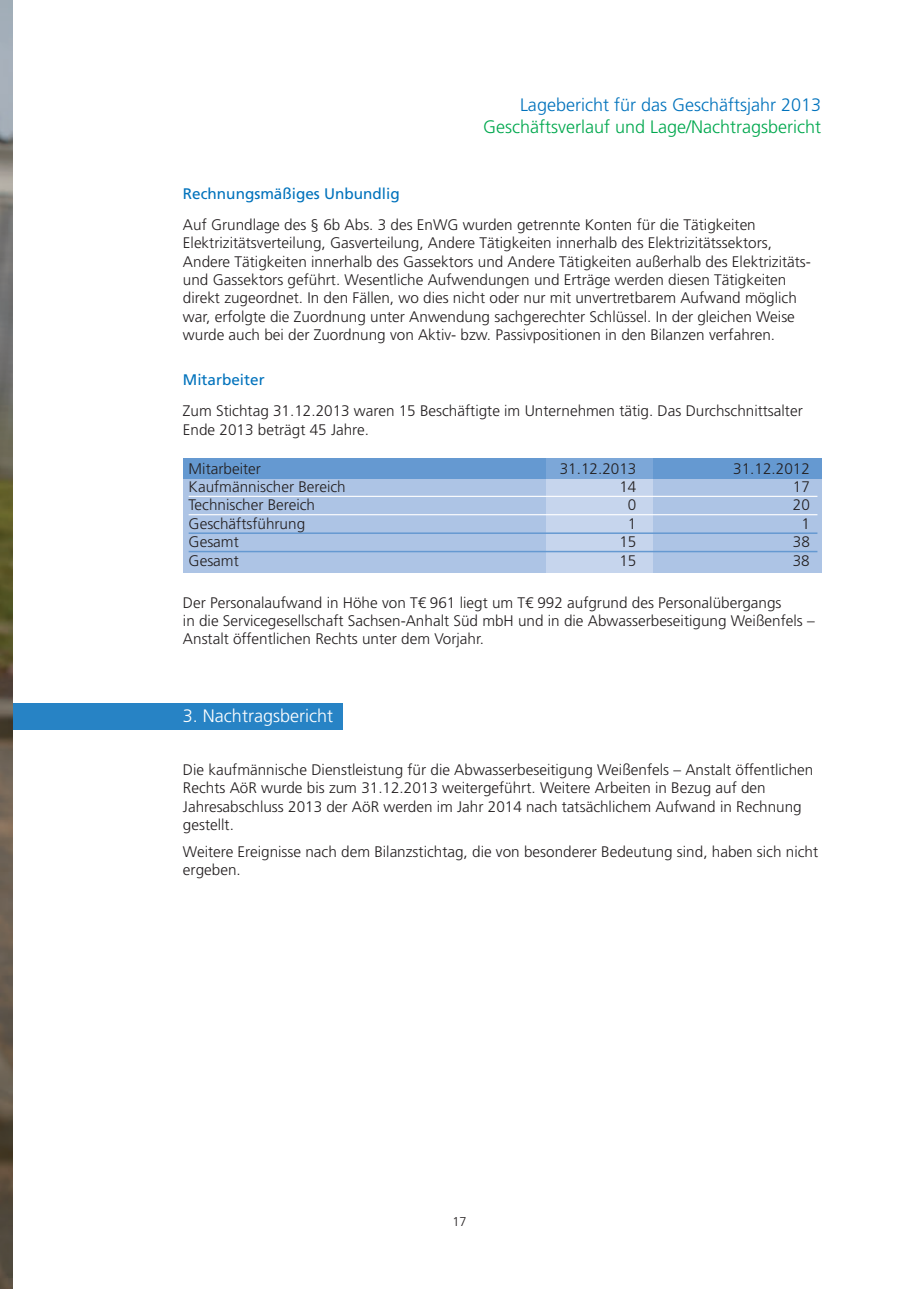
<style>
.page{position:relative;width:919px;height:1289px;background:#fff}
.page>*{position:absolute;margin:0;border:0;box-sizing:border-box;transform-origin:0 0}
.t1{font:300 18px "Frutiger";color:#00a84e}
.t2{font:300 18px "Frutiger";color:#0072bc}
.t3{font:300 18px "Frutiger";color:#fff}
.t4{font:300 15.3px/18.3px "Frutiger";color:#231f20}
.t5{font:15.3px "Frutiger";color:#0072bc}
.t6{font:300 12.75px "Frutiger";color:#231f20}
.s1{font-family:"Sparkasse Lt";font-weight:400}
</style>
<div class="page">
<div style="left:183px;top:458px;width:638px;height:114px;background:#adc4e5"></div>
<div style="left:546px;top:458px;width:106px;height:114px;background:#c6d5ed"></div>
<div style="left:183px;top:458px;width:638px;height:20px;background:#6599d1"></div>
<div style="left:546px;top:458px;width:106px;height:20px;background:#7ca7d8"></div>
<img style="left:0;top:0;width:13px;height:1288px">
<hr style="left:189px;top:496px;width:628px;height:1px;background:#fff">
<hr style="left:189px;top:514px;width:628px;height:1px;background:#fff">
<hr style="left:189px;top:532px;width:628px;height:2px;background:#6599d1">
<hr style="left:189px;top:551px;width:628px;height:1px;background:#6599d1">
<div style="left:13px;top:703px;width:329px;height:27px;background:#2783c5"></div>
<p class="t2" style="left:520px;top:98px;width:303px">Lagebericht für das Geschäftsjahr 2013</p>
<p class="t1" style="left:483px;top:119px;width:340px">Geschäftsverlauf und Lage/Nachtragsbericht</p>
<p class="t5" style="left:183px;top:187px;width:218px">Rechnungsmäßiges Unbundlig</p>
<p class="t4" style="left:183px;top:216px;width:629px">Auf Grundlage des § 6b Abs. 3 des EnWG wurden getrennte Konten für die Tätigkeiten Elektrizitätsverteilung, Gasverteilung, Andere Tätigkeiten innerhalb des Elektrizitätssektors, Andere Tätigkeiten innerhalb des Gassektors und Andere Tätigkeiten außerhalb des Elektrizitäts&shy;und Gassektors geführt. Wesentliche Aufwendungen und Erträge werden diesen Tätigkeiten direkt zugeordnet. In den Fällen, wo dies nicht oder nur mit unvertretbarem Aufwand möglich war, erfolgte die Zuordnung unter Anwendung sachgerechter Schlüssel. In der gleichen Weise wurde auch bei der Zuordnung von Aktiv- bzw. Passivpositionen in den Bilanzen verfahren.</p>
<p class="t5" style="left:183px;top:374px;width:83px">Mitarbeiter</p>
<p class="t4" style="left:183px;top:403px;width:621px">Zum Stichtag 31.12.2013 waren 15 Beschäftigte im Unternehmen tätig. Das Durchschnittsalter<br>Ende 2013 beträgt 45 Jahre.</p>
<p class="t4" style="left:189px;top:460px;width:74px">Mitarbeiter</p>
<p class="t4" style="left:559px;top:460px;width:78px">31.12.2013</p>
<p class="t4" style="left:733px;top:460px;width:78px">31.12.2012</p>
<p class="t4" style="left:189px;top:479px;width:158px">Kaufmännischer Bereich</p>
<p class="t4" style="left:619px;top:479px;width:19px">14</p>
<p class="t4" style="left:792px;top:479px;width:19px">17</p>
<p class="t4" style="left:189px;top:497px;width:128px">Technischer Bereich</p>
<p class="t4" style="left:628px;top:497px;width:10px">0</p>
<p class="t4" style="left:792px;top:497px;width:19px">20</p>
<p class="t4" style="left:189px;top:515px;width:118px">Geschäftsführung</p>
<p class="t4" style="left:628px;top:515px;width:10px">1</p>
<p class="t4" style="left:801px;top:515px;width:10px">1</p>
<p class="t4" style="left:189px;top:534px;width:52px">Gesamt</p>
<p class="t4" style="left:619px;top:534px;width:19px">15</p>
<p class="t4" style="left:792px;top:534px;width:19px">38</p>
<p class="t4" style="left:189px;top:552px;width:52px">Gesamt</p>
<p class="t4" style="left:619px;top:552px;width:19px">15</p>
<p class="t4" style="left:792px;top:552px;width:19px">38</p>
<p class="t4" style="left:183px;top:594px;width:633px">Der Personalaufwand in Höhe von T<span class="s1">€</span> 961 liegt um T<span class="s1">€</span> 992 aufgrund des Personalübergangs<br>in die Servicegesellschaft Sachsen-Anhalt Süd mbH und in die Abwasserbeseitigung Weißenfels –<br>Anstalt öffentlichen Rechts unter dem Vorjahr.</p>
<p class="t3" style="left:183px;top:709px;width:152px">3. Nachtragsbericht</p>
<p class="t4" style="left:183px;top:761px;width:632px">Die kaufmännische Dienstleistung für die Abwasserbeseitigung Weißenfels – Anstalt öffentlichen Rechts AöR wurde bis zum 31.12.2013 weitergeführt. Weitere Arbeiten in Bezug auf den Jahresabschluss 2013 der AöR werden im Jahr 2014 nach tatsächlichem Aufwand in Rechnung gestellt.</p>
<p class="t4" style="left:183px;top:843px;width:636px">Weitere Ereignisse nach dem Bilanzstichtag, die von besonderer Bedeutung sind, haben sich nicht ergeben.</p>
<p class="t6" style="left:452px;top:1216px;width:16px">17</p>
</div>
